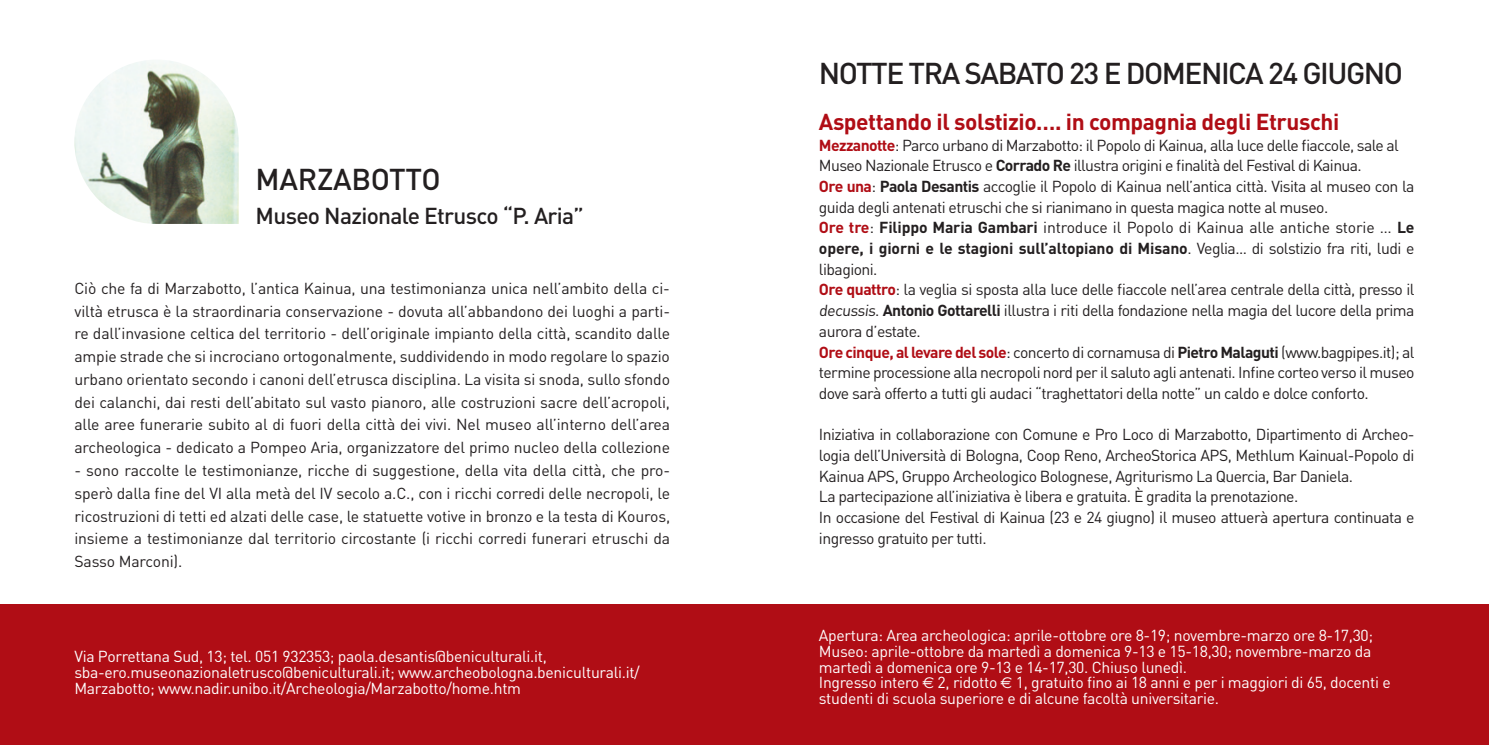
<style>
.page{position:relative;width:1489px;height:745px;background:#fff}
.page>*{position:absolute;margin:0;border:0;box-sizing:border-box;transform-origin:0 0}
.t1{font:500 29.75px "DIN";letter-spacing:-.05em;color:#231f20}
.t2{font:500 29.75px "DIN";letter-spacing:-.01em;color:#231f20}
.t3{font:700 22.75px "DIN";letter-spacing:-.02em;color:#b00d15}
.t4{font:500 22.75px "DIN";letter-spacing:-.03em;color:#231f20}
.t5{font:15.75px/20.7px "DIN";letter-spacing:-.035em;color:#231f20;text-align:justify}
.t6{font:15.75px/15.8px "DIN";letter-spacing:-.02em;color:#fff}
.s1{font-weight:700;color:#b00d15}
.s2{font-weight:700}
.s3{font-family:"Euro Sans"}
</style>
<div class="page">
<div style="left:0;top:604px;width:1488px;height:140px;background:#b00d15"></div>
<img style="left:74px;top:61px;width:165px;height:163px">
<h1 class="t2" style="left:255px;top:160px;width:186px">MARZABOTTO</h1>
<h2 class="t4" style="left:255px;top:201px;width:330px">Museo Nazionale Etrusco “P. Aria”</h2>
<p class="t5" style="left:74px;top:276px;width:597px;line-height:22.8px">Ciò che fa di Marzabotto, l’antica Kainua, una testimonianza unica nell’ambito della ci&shy;viltà etrusca è la straordinaria conservazione - dovuta all’abbandono dei luoghi a parti&shy;re dall’invasione celtica del territorio - dell’originale impianto della città, scandito dalle ampie strade che si incrociano ortogonalmente, suddividendo in modo regolare lo spazio urbano orientato secondo i canoni dell’etrusca disciplina. La visita si snoda, sullo sfondo dei calanchi, dai resti dell’abitato sul vasto pianoro, alle costruzioni sacre dell’acropoli, alle aree funerarie subito al di fuori della città dei vivi. Nel museo all’interno dell’area archeologica - dedicato a Pompeo Aria, organizzatore del primo nucleo della collezione</p>
<p class="t5" style="left:74px;top:458px;width:597px;line-height:22.8px">- sono raccolte le testimonianze, ricche di suggestione, della vita della città, che pro&shy;sperò dalla fine del VI alla metà del IV secolo a.C., con i ricchi corredi delle necropoli, le ricostruzioni di tetti ed alzati delle case, le statuette votive in bronzo e la testa di Kouros, insieme a testimonianze dal territorio circostante (i ricchi corredi funerari etruschi da Sasso Marconi).</p>
<p class="t6" style="left:74px;top:647px;width:567px">Via Porrettana Sud, 13; tel. 051 932353; paola.desantis@beniculturali.it, sba-ero.museonazionaletrusco@beniculturali.it; www.archeobologna.beniculturali.it/<br>Marzabotto; www.nadir.unibo.it/Archeologia/Marzabotto/home.htm</p>
<h1 class="t1" style="left:819px;top:54px;width:585px">NOTTE TRA SABATO 23 E DOMENICA 24 GIUGNO</h1>
<h2 class="t3" style="left:819px;top:107px;width:522px">Aspettando il solstizio…. in compagnia degli Etruschi</h2>
<p class="t5" style="left:819px;top:134px;width:597px;text-align:left"><span class="s1">Mezzanotte</span>: Parco urbano di Marzabotto: il Popolo di Kainua, alla luce delle fiaccole, sale al Museo Nazionale Etrusco e <span class="s2">Corrado Re</span> illustra origini e finalità del Festival di Kainua.<br><span class="s1">Ore una</span>: <span class="s2">Paola Desantis</span> accoglie il Popolo di Kainua nell’antica città. Visita al museo con la guida degli antenati etruschi che si rianimano in questa magica notte al museo.<br><span class="s1">Ore tre</span>: <span class="s2">Filippo Maria Gambari</span> introduce il Popolo di Kainua alle antiche storie … <span class="s2">Le opere, i giorni e le stagioni sull’altopiano di Misano</span>. Veglia... di solstizio fra riti, ludi e libagioni.<br><span class="s1">Ore quattro</span>: la veglia si sposta alla luce delle fiaccole nell’area centrale della città, presso il decussis. <span class="s2">Antonio Gottarelli</span> illustra i riti della fondazione nella magia del lucore della prima aurora d’estate.<br><span class="s1">Ore cinque, al levare del sole</span>: concerto di cornamusa di <span class="s2">Pietro Malaguti</span> (www.bagpipes.it); al termine processione alla necropoli nord per il saluto agli antenati. Infine corteo verso il museo dove sarà offerto a tutti gli audaci “traghettatori della notte” un caldo e dolce conforto.</p>
<p class="t5" style="left:819px;top:423px;width:597px;text-align:left">Iniziativa in collaborazione con Comune e Pro Loco di Marzabotto, Dipartimento di Archeo&shy;logia dell’Università di Bologna, Coop Reno, ArcheoStorica APS, Methlum Kainual-Popolo di Kainua APS, Gruppo Archeologico Bolognese, Agriturismo La Quercia, Bar Daniela.<br>La partecipazione all’iniziativa è libera e gratuita. È gradita la prenotazione.<br>In occasione del Festival di Kainua (23 e 24 giugno) il museo attuerà apertura continuata e ingresso gratuito per tutti.</p>
<p class="t6" style="left:819px;top:626px;width:573px">Apertura: Area archeologica: aprile-ottobre ore 8-19; novembre-marzo ore 8-17,30; Museo: aprile-ottobre da martedì a domenica 9-13 e 15-18,30; novembre-marzo da martedì a domenica ore 9-13 e 14-17,30. Chiuso lunedì.<br>Ingresso intero <span class="s3">€</span> 2, ridotto <span class="s3">€</span> 1, gratuito fino ai 18 anni e per i maggiori di 65, docenti e studenti di scuola superiore e di alcune facoltà universitarie.</p>
</div>
